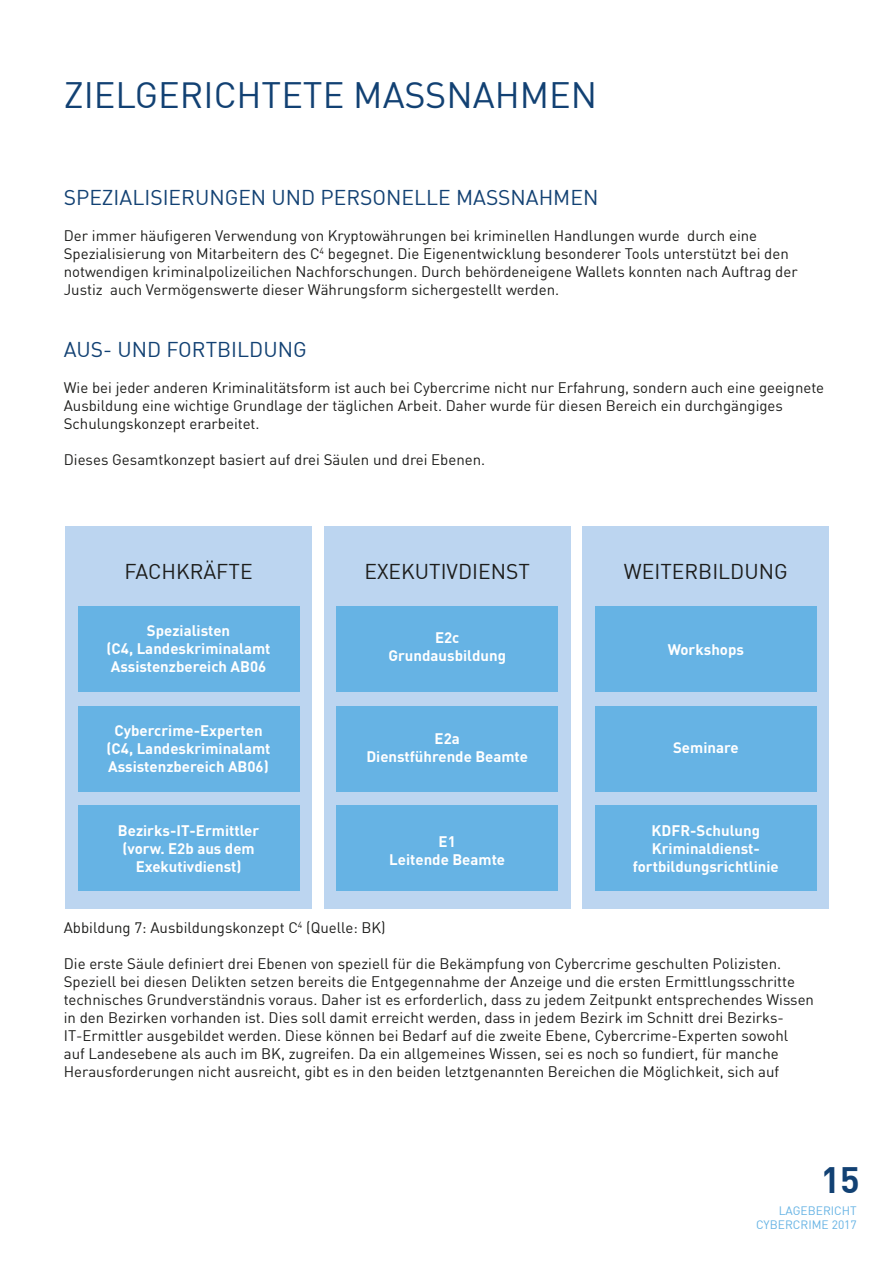
<style>
.page{position:relative;width:893px;height:1263px;background:#fff}
.page>*{position:absolute;margin:0;border:0;box-sizing:border-box;transform-origin:0 0}
.t1{font:36px "DIN";color:#124173}
.t2{font:700 36px "DIN";color:#124173}
.t3{font:21px "DIN";color:#124173}
.t4{font:21px "DIN";color:#1d1d1b}
.t5{font:15px/18px "DIN";color:#1d1d1b}
.t6{font:700 15px/18px "DIN";color:#fff;text-align:center}
.t7{font:12px/14.4px "DIN";color:#66b3e4;text-align:right}
</style>
<div class="page">
<div style="left:65px;top:526px;width:247px;height:383px;background:#bcd5f0"></div>
<div style="left:324px;top:526px;width:246px;height:383px;background:#bcd5f0"></div>
<div style="left:583px;top:526px;width:246px;height:383px;background:#bcd5f0"></div>
<div style="left:78px;top:806px;width:221px;height:85px;background:#66b3e4"></div>
<div style="left:78px;top:706px;width:221px;height:85px;background:#66b3e4"></div>
<div style="left:78px;top:606px;width:221px;height:85px;background:#66b3e4"></div>
<div style="left:337px;top:806px;width:221px;height:85px;background:#66b3e4"></div>
<div style="left:337px;top:706px;width:221px;height:85px;background:#66b3e4"></div>
<div style="left:337px;top:606px;width:221px;height:85px;background:#66b3e4"></div>
<div style="left:595px;top:806px;width:221px;height:85px;background:#66b3e4"></div>
<div style="left:595px;top:706px;width:221px;height:85px;background:#66b3e4"></div>
<div style="left:595px;top:606px;width:221px;height:85px;background:#66b3e4"></div>
<h1 class="t1" style="left:64px;top:73px;width:535px">ZIELGERICHTETE MASSNAHMEN</h1>
<h2 class="t3" style="left:64px;top:185px;width:536px">SPEZIALISIERUNGEN UND PERSONELLE MASSNAHMEN</h2>
<p class="t5" style="left:64px;top:227px;width:735px">Der immer häufigeren Verwendung von Kryptowährungen bei kriminellen Handlungen wurde durch eine Spezialisierung von Mitarbeitern des C<sup>4</sup> begegnet. Die Eigenentwicklung besonderer Tools unterstützt bei den notwendigen kriminalpolizeilichen Nachforschungen. Durch behördeneigene Wallets konnten nach Auftrag der Justiz auch Vermögenswerte dieser Währungsform sichergestellt werden.</p>
<h2 class="t3" style="left:64px;top:336px;width:244px">AUS- UND FORTBILDUNG</h2>
<p class="t5" style="left:64px;top:378px;width:762px">Wie bei jeder anderen Kriminalitätsform ist auch bei Cybercrime nicht nur Erfahrung, sondern auch eine geeignete<br>Ausbildung eine wichtige Grundlage der täglichen Arbeit. Daher wurde für diesen Bereich ein durchgängiges<br>Schulungskonzept erarbeitet.</p>
<p class="t5" style="left:64px;top:450px;width:423px">Dieses Gesamtkonzept basiert auf drei Säulen und drei Ebenen.</p>
<h2 class="t4" style="left:125px;top:558px;width:130px">FACHKRÄFTE</h2>
<h2 class="t4" style="left:364px;top:558px;width:167px">EXEKUTIVDIENST</h2>
<h2 class="t4" style="left:624px;top:558px;width:165px">WEITERBILDUNG</h2>
<p class="t6" style="left:107px;top:621px;width:166px">Spezialisten<br>(C4, Landeskriminalamt<br>Assistenzbereich AB06</p>
<p class="t6" style="left:107px;top:721px;width:166px">Cybercrime-Experten (C4, Landeskriminalamt<br>Assistenzbereich AB06)</p>
<p class="t6" style="left:118px;top:820px;width:143px">Bezirks-IT-Ermittler (vorw. E2b aus dem<br>Exekutivdienst)</p>
<p class="t6" style="left:388px;top:628px;width:119px">E2c<br>Grundausbildung</p>
<p class="t6" style="left:366px;top:729px;width:163px">E2a<br>Dienstführende Beamte</p>
<p class="t6" style="left:668px;top:639px;width:78px">Workshops</p>
<p class="t6" style="left:673px;top:737px;width:67px">Seminare</p>
<p class="t6" style="left:389px;top:832px;width:117px">E1<br>Leitende Beamte</p>
<p class="t6" style="left:633px;top:820px;width:147px">KDFR-Schulung<br>Kriminaldienst&shy;fortbildungsrichtlinie</p>
<p class="t5" style="left:64px;top:918px;width:323px">Abbildung 7: Ausbildungskonzept C<sup>4</sup> (Quelle: BK)</p>
<p class="t5" style="left:64px;top:954px;width:752px">Die erste Säule definiert drei Ebenen von speziell für die Bekämpfung von Cybercrime geschulten Polizisten.<br>Speziell bei diesen Delikten setzen bereits die Entgegennahme der Anzeige und die ersten Ermittlungsschritte technisches Grundverständnis voraus. Daher ist es erforderlich, dass zu jedem Zeitpunkt entsprechendes Wissen in den Bezirken vorhanden ist. Dies soll damit erreicht werden, dass in jedem Bezirk im Schnitt drei Bezirks-IT-Ermittler ausgebildet werden. Diese können bei Bedarf auf die zweite Ebene, Cybercrime-Experten sowohl<br>auf Landesebene als auch im BK, zugreifen. Da ein allgemeines Wissen, sei es noch so fundiert, für manche Herausforderungen nicht ausreicht, gibt es in den beiden letztgenannten Bereichen die Möglichkeit, sich auf</p>
<h1 class="t2" style="left:821px;top:1156px;width:41px">15</h1>
<p class="t7" style="left:756px;top:1203px;width:102px">LAGEBERICHT<br>CYBERCRIME 2017</p>
</div>
